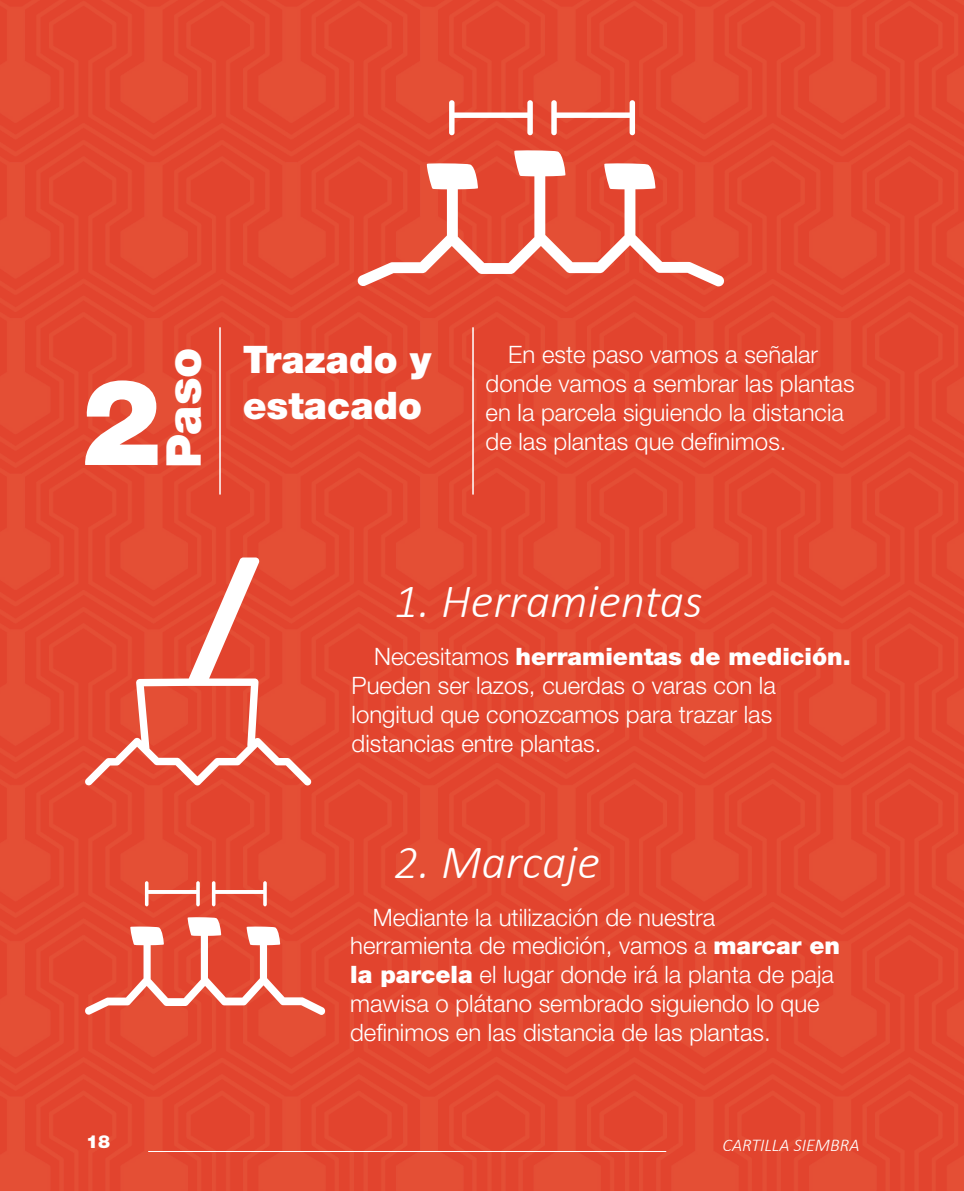
<style>
.page{position:relative;width:964px;height:1191px;background:#fff}
.page>*{position:absolute;margin:0;border:0;box-sizing:border-box;transform-origin:0 0}
.t1{font:900 120px "Helvetica Neue LT Std";color:#fff}
.t2{font:italic 300 48px "Calibri";color:#fff}
.t3{font:900 48px "Helvetica Neue LT Std";color:#fff}
.t4{font:900 38px/45.6px "Helvetica Neue LT Std";color:#fff}
.t5{font:300 24px/28.8px "Helvetica Neue LT Std";color:#fff}
.t6{font:italic 300 18px "Calibri";color:#fff}
.t7{font:900 18px "Helvetica Neue LT Std";color:#fff}
.s1{font-weight:900}
</style>
<div class="page">
<img style="left:0;top:0;width:964px;height:1191px">
<svg style="left:85px;top:557px;width:227px;height:229px;background:#e65f4a"></svg>
<svg style="left:357px;top:150px;width:368px;height:137px;fill:#e34c34"></svg>
<svg style="left:449px;top:100px;width:84px;height:35px"></svg>
<svg style="left:551px;top:100px;width:84px;height:35px"></svg>
<svg style="left:85px;top:917px;width:241px;height:98px"></svg>
<svg style="left:145px;top:881px;width:55px;height:25px"></svg>
<svg style="left:212px;top:881px;width:55px;height:25px"></svg>
<hr style="left:148px;top:1151px;width:518px;height:1px;background:#fff">
<hr style="left:219px;top:328px;width:2px;height:166px;background:#fff">
<hr style="left:472px;top:328px;width:2px;height:166px;background:#fff">
<h1 class="t1" style="left:81px;top:350px;width:82px">2</h1>
<h2 class="t3" style="left:155px;top:468px;width:122px;rotate:-90deg">Paso</h2>
<h3 class="t4" style="left:243px;top:336px;width:190px">Trazado y estacado</h3>
<p class="t5" style="left:485px;top:340px;width:370px;text-indent:23px">En este paso vamos a señalar donde vamos a sembrar las plantas en la parcela siguiendo la distancia de las plantas que definimos.</p>
<h2 class="t2" style="left:394px;top:571px;width:310px">1. Herramientas</h2>
<p class="t5" style="left:351px;top:641px;width:501px;text-indent:23px">Necesitamos <span class="s1">herramientas de medición.<br></span>Pueden ser lazos, cuerdas o varas con la longitud que conozcamos para trazar las distancias entre plantas.</p>
<h2 class="t2" style="left:394px;top:832px;width:207px">2. Marcaje</h2>
<p class="t5" style="left:350px;top:902px;width:491px;text-indent:23px">Mediante la utilización de nuestra herramienta de medición, vamos a <span class="s1">marcar en la parcela</span> el lugar donde irá la planta de paja mawisa o plátano sembrado siguiendo lo que definimos en las distancia de las plantas.</p>
<p class="t7" style="left:86px;top:1130px;width:26px">18</p>
<p class="t6" style="left:722px;top:1134px;width:138px">CARTILLA SIEMBRA</p>
</div>
